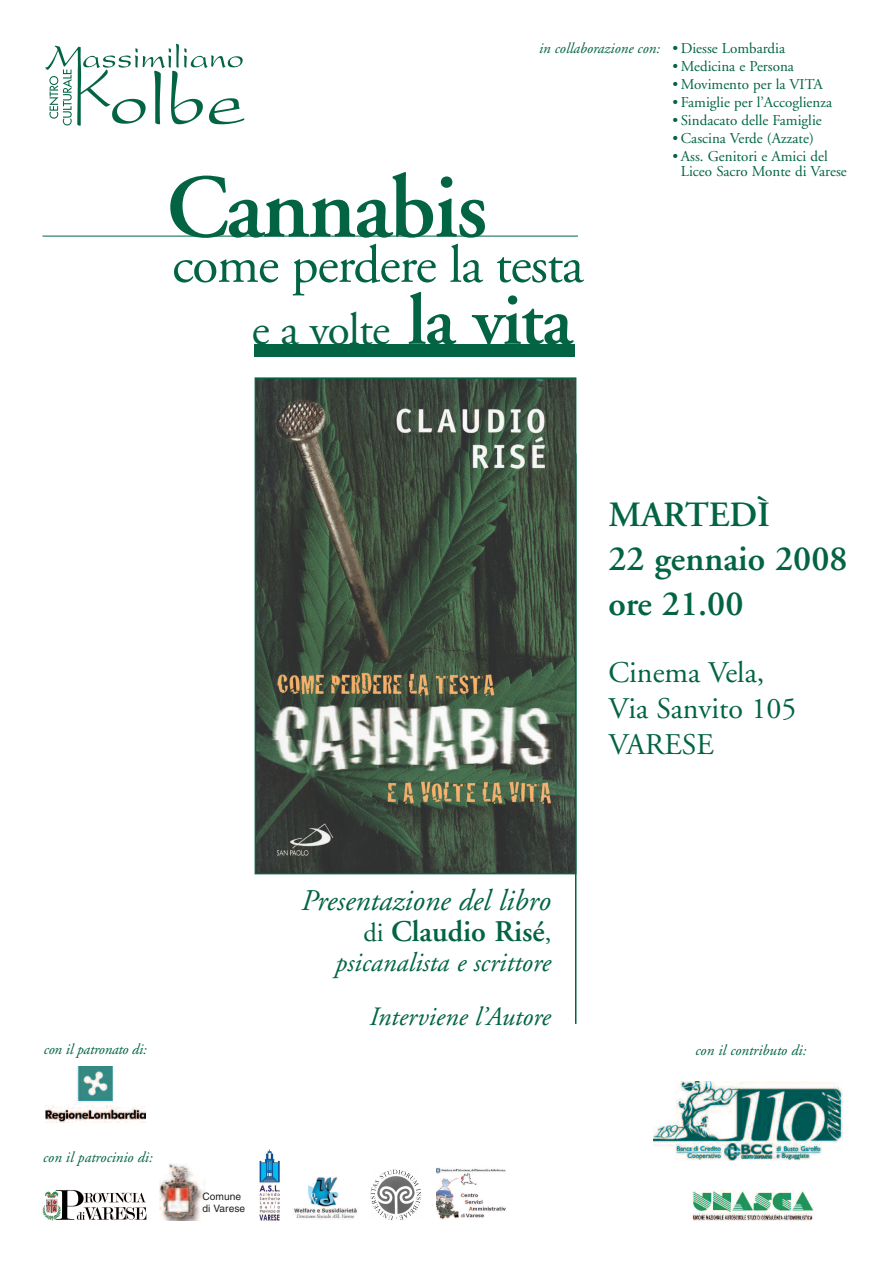
<style>
.page{position:relative;width:893px;height:1263px;background:#fff}
.page>*{position:absolute;margin:0;border:0;box-sizing:border-box;transform-origin:0 0}
.t1{font:600 90px "Adobe Garamond";letter-spacing:-.02em;color:#026442}
.t2{font:53.25px "Adobe Garamond";letter-spacing:-.02em;color:#026442}
.t3{font:45.3px "Adobe Garamond";letter-spacing:-.02em;color:#026442}
.t4{font:600 35.55px/44.4px "Adobe Garamond";color:#026442}
.t5{font:italic 30px/30.9px "Adobe Garamond";color:#026442;text-align:right}
.t6{font:30px/36px "Adobe Garamond";color:#026442}
.t7{font:italic 27px "Adobe Garamond";color:#026442}
.t8{font:italic 26.4px "Adobe Garamond";color:#026442}
.t9{font:15px/15px "Adobe Garamond";color:#026442}
.t10{font:italic 15px "Adobe Garamond";color:#026442}
.t11{font:10.2px/12.3px "Helvetica";color:#231f20}
.s1{font-style:normal}
.s2{font-weight:600;font-size:72.45px}
.s3{font-style:normal;font-size:26.4px}
.s4{font-weight:600;font-style:normal}
</style>
<div class="page">
<img style="left:45px;top:43px;width:200px;height:83px">
<img style="left:258px;top:380px;width:315px;height:491px">
<div style="left:255px;top:377px;width:321px;height:497px;border:2px solid #026442"></div>
<hr style="left:575px;top:453px;width:1px;height:571px;background:#026442">
<hr style="left:43px;top:236px;width:535px;height:1px;background:#026442">
<div style="left:254px;top:345px;width:321px;height:12px;background:#026442"></div>
<img style="left:691px;top:1191px;width:122px;height:29px">
<img style="left:43px;top:1190px;width:104px;height:30px">
<img style="left:45px;top:1066px;width:100px;height:56px">
<img style="left:371px;top:1169px;width:51px;height:51px">
<img style="left:259px;top:1150px;width:20px;height:70px">
<img style="left:293px;top:1177px;width:65px;height:43px">
<img style="left:436px;top:1167px;width:70px;height:53px">
<img style="left:653px;top:1081px;width:189px;height:79px">
<img style="left:159px;top:1164px;width:46px;height:56px">
<p class="t10" style="left:538px;top:43px;width:248px">in collaborazione con: <span class="s1">• Diesse Lombardia</span></p>
<p class="t9" style="left:672px;top:60px;width:123px">• Medicina e Persona</p>
<p class="t9" style="left:672px;top:78px;width:152px">• Movimento per la VITA</p>
<p class="t9" style="left:672px;top:96px;width:161px">• Famiglie per l’Accoglienza</p>
<p class="t9" style="left:672px;top:114px;width:151px">• Sindacato delle Famiglie</p>
<p class="t9" style="left:672px;top:132px;width:143px">• Cascina Verde (Azzate)</p>
<p class="t9" style="left:681px;top:150px;width:168px;text-indent:-9px">• Ass. Genitori e Amici del<br>Liceo Sacro Monte di Varese</p>
<h1 class="t1" style="left:166px;top:172px;width:322px">Cannabis</h1>
<h2 class="t2" style="left:172px;top:244px;width:413px">come perdere la testa</h2>
<h3 class="t3" style="left:252px;top:311px;width:322px">e a volte <span class="s2">la vita</span></h3>
<p class="t10" style="left:43px;top:1044px;width:104px">con il patronato di:</p>
<p class="t10" style="left:43px;top:1151px;width:111px">con il patrocinio di:</p>
<p class="t11" style="left:202px;top:1191px;width:44px">Comune di Varese</p>
<h3 class="t5" style="left:300px;top:888px;width:253px">Presentazione del libro <span class="s3">di</span> <span class="s4">Claudio Risé</span><span class="s3">,</span></h3>
<h3 class="t7" style="left:334px;top:952px;width:217px">psicanalista e scrittore</h3>
<h3 class="t8" style="left:369px;top:1006px;width:183px">Interviene l’Autore</h3>
<h3 class="t4" style="left:608px;top:496px;width:241px">MARTEDÌ<br>22 gennaio 2008 ore 21.00</h3>
<h3 class="t6" style="left:608px;top:657px;width:189px">Cinema Vela,<br>Via Sanvito 105<br>VARESE</h3>
<p class="t10" style="left:695px;top:1044px;width:112px">con il contributo di:</p>
</div>
